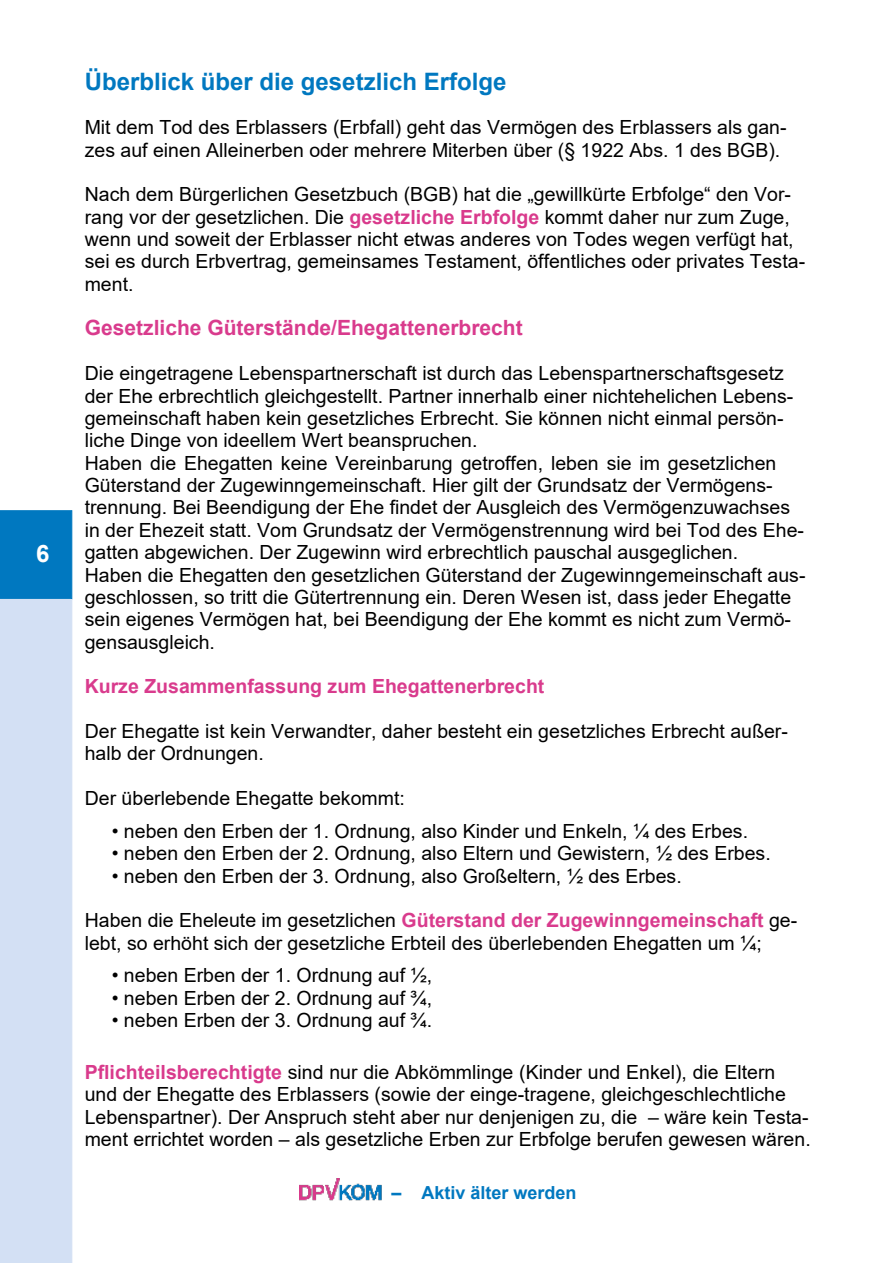
<style>
.page{position:relative;width:893px;height:1263px;background:#fff}
.page>*{position:absolute;margin:0;border:0;box-sizing:border-box;transform-origin:0 0}
.t1{font:700 24px "Arial";color:#0078c0}
.t2{font:700 24px "Arial";color:#fff}
.t3{font:700 21px "Arial";color:#d93b8d}
.t4{font:19.5px/22.4px "Arial";color:#000}
.t5{font:700 19.5px "Arial";color:#d93b8d}
.t6{font:700 18px "Arial";color:#0078c0}
.s1{font-weight:700;color:#d93a8c}
.s2{font-weight:700;color:#d93b8d}
</style>
<div class="page">
<div style="left:0;top:510px;width:72px;height:89px;background:#0078c0"></div>
<div style="left:0;top:599px;width:72px;height:664px;background:#d3e0f4"></div>
<img style="left:299px;top:1179px;width:83px;height:21px">
<p class="t2" style="left:36px;top:545px;width:15px">6</p>
<p class="t1" style="left:85px;top:73px;width:423px">Überblick über die gesetzlich Erfolge</p>
<p class="t4" style="left:85px;top:118px;width:703px">Mit dem Tod des Erblassers (Erbfall) geht das Vermögen des Erblassers als gan&shy;zes auf einen Alleinerben oder mehrere Miterben über (§ 1922 Abs. 1 des BGB).</p>
<p class="t4" style="left:85px;top:185px;width:722px">Nach dem Bürgerlichen Gesetzbuch (BGB) hat die „gewillkürte Erbfolge“ den Vor&shy;rang vor der gesetzlichen. Die <span class="s1">gesetzliche Erbfolge</span> kommt daher nur zum Zuge, wenn und soweit der Erblasser nicht etwas anderes von Todes wegen verfügt hat, sei es durch Erbvertrag, gemeinsames Testament, öffentliches oder privates Testa&shy;ment.</p>
<p class="t3" style="left:85px;top:320px;width:440px">Gesetzliche Güterstände/Ehegattenerbrecht</p>
<p class="t4" style="left:85px;top:364px;width:722px">Die eingetragene Lebenspartnerschaft ist durch das Lebenspartnerschaftsgesetz der Ehe erbrechtlich gleichgestellt. Partner innerhalb einer nichtehelichen Lebens&shy;gemeinschaft haben kein gesetzliches Erbrecht. Sie können nicht einmal persön&shy;liche Dinge von ideellem Wert beanspruchen.<br>Haben die Ehegatten keine Vereinbarung getroffen, leben sie im gesetzlichen Güterstand der Zugewinngemeinschaft. Hier gilt der Grundsatz der Vermögens&shy;trennung. Bei Beendigung der Ehe findet der Ausgleich des Vermögenzuwachses in der Ehezeit statt. Vom Grundsatz der Vermögenstrennung wird bei Tod des Ehe&shy;gatten abgewichen. Der Zugewinn wird erbrechtlich pauschal ausgeglichen.<br>Haben die Ehegatten den gesetzlichen Güterstand der Zugewinngemeinschaft aus&shy;geschlossen, so tritt die Gütertrennung ein. Deren Wesen ist, dass jeder Ehegatte sein eigenes Vermögen hat, bei Beendigung der Ehe kommt es nicht zum Vermö&shy;gensausgleich.</p>
<p class="t5" style="left:85px;top:679px;width:461px">Kurze Zusammenfassung zum Ehegattenerbrecht</p>
<p class="t4" style="left:85px;top:722px;width:705px">Der Ehegatte ist kein Verwandter, daher besteht ein gesetzliches Erbrecht außer&shy;halb der Ordnungen.</p>
<p class="t4" style="left:85px;top:789px;width:322px">Der überlebende Ehegatte bekommt:</p>
<p class="t4" style="left:112px;top:822px;width:638px">• neben den Erben der 1. Ordnung, also Kinder und Enkeln, ¼ des Erbes.</p>
<p class="t4" style="left:112px;top:844px;width:661px">• neben den Erben der 2. Ordnung, also Eltern und Gewistern, ½ des Erbes.</p>
<p class="t4" style="left:112px;top:866px;width:572px">• neben den Erben der 3. Ordnung, also Großeltern, ½ des Erbes.</p>
<p class="t4" style="left:85px;top:911px;width:714px">Haben die Eheleute im gesetzlichen <span class="s2">Güterstand der Zugewinngemeinschaft</span> ge&shy;lebt, so erhöht sich der gesetzliche Erbteil des überlebenden Ehegatten um ¼;</p>
<p class="t4" style="left:112px;top:966px;width:322px">• neben Erben der 1. Ordnung auf ½,</p>
<p class="t4" style="left:112px;top:988px;width:322px">• neben Erben der 2. Ordnung auf ¾,</p>
<p class="t4" style="left:112px;top:1011px;width:322px">• neben Erben der 3. Ordnung auf ¾.</p>
<p class="t4" style="left:85px;top:1062px;width:727px"><span class="s1">Pflichteilsberechtigte</span> sind nur die Abkömmlinge (Kinder und Enkel), die Eltern und der Ehegatte des Erblassers (sowie der einge-tragene, gleichgeschlechtliche Lebenspartner). Der Anspruch steht aber nur denjenigen zu, die – wäre kein Testa&shy;ment errichtet worden – als gesetzliche Erben zur Erbfolge berufen gewesen wären.</p>
<p class="t6" style="left:391px;top:1186px;width:187px">– Aktiv älter werden</p>
</div>
